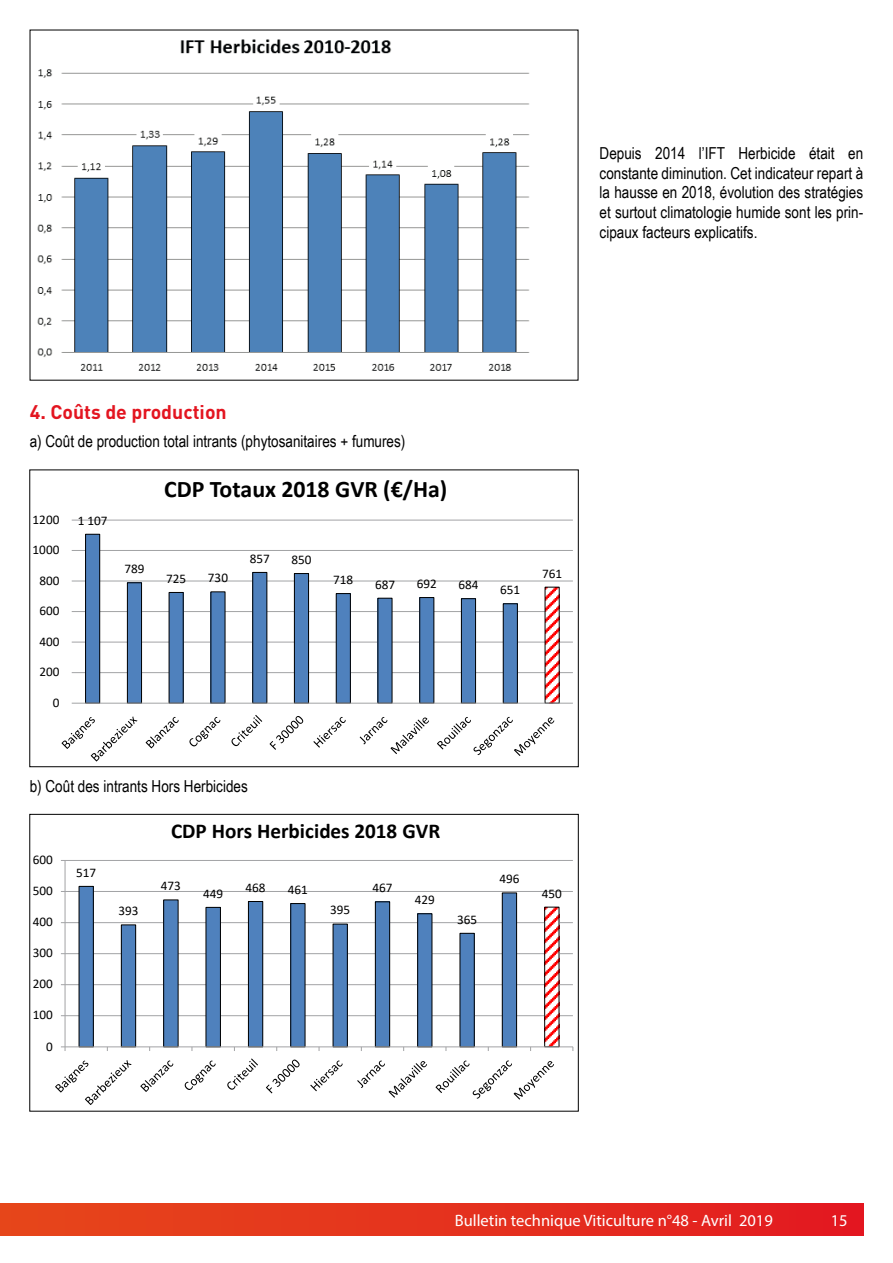
<style>
.page{position:relative;width:893px;height:1263px;background:#fff}
.page>*{position:absolute;margin:0;border:0;box-sizing:border-box;transform-origin:0 0}
.t1{font:700 23.85px "Calibri";color:#000}
.t2{font:700 21.15px "Calibri";color:#000}
.t3{font:700 19.5px "DINOT";color:#e31520}
.t4{font:16.5px/19.8px "Arial Narrow";color:#000;text-align:justify}
.t5{font:16.5px "Myriad Pro";color:#fff}
.t6{font:13.2px "Calibri";color:#000}
</style>
<div class="page">
<div style="left:0;top:1203px;width:863px;height:32px;background:linear-gradient(to right,#e6481b,#e31a21)"></div>
<img style="left:37px;top:39px;width:493px;height:332px">
<svg style="left:61px;top:519px;width:512px;height:243px"></svg>
<div style="left:30px;top:470px;width:548px;height:297px;border:1px solid #000"></div>
<svg style="left:55px;top:860px;width:519px;height:245px"></svg>
<div style="left:30px;top:814px;width:548px;height:297px;border:1px solid #000"></div>
<p class="t4" style="left:600px;top:142px;width:265px">Depuis 2014 l’IFT Herbicide était en constante diminution. Cet indicateur repart à la hausse en 2018, évolution des stratégies et surtout climatologie humide sont les prin&shy;cipaux facteurs explicatifs.</p>
<p class="t3" style="left:30px;top:399px;width:198px">4. Coûts de production</p>
<p class="t4" style="left:30px;top:431px;width:377px">a) Coût de production total intrants (phytosanitaires + fumures)</p>
<p class="t6" style="left:33px;top:508px;width:28px">1000</p>
<p class="t6" style="left:33px;top:510px;width:28px">1200</p>
<p class="t6" style="left:39px;top:539px;width:22px">800</p>
<p class="t6" style="left:33px;top:541px;width:28px">1000</p>
<p class="t6" style="left:39px;top:569px;width:22px">600</p>
<p class="t6" style="left:39px;top:571px;width:22px">800</p>
<p class="t6" style="left:39px;top:600px;width:22px">400</p>
<p class="t6" style="left:39px;top:602px;width:22px">600</p>
<p class="t6" style="left:39px;top:630px;width:22px">200</p>
<p class="t6" style="left:39px;top:632px;width:22px">400</p>
<p class="t6" style="left:53px;top:661px;width:8px">0</p>
<p class="t6" style="left:39px;top:663px;width:22px">200</p>
<p class="t6" style="left:53px;top:693px;width:8px">0</p>
<p class="t6" style="left:78px;top:511px;width:31px">1 107</p>
<p class="t6" style="left:124px;top:560px;width:22px">789</p>
<h1 class="t1" style="left:164px;top:472px;width:285px">CDP Totaux 2018 GVR (€/Ha)</h1>
<p class="t6" style="left:166px;top:569px;width:22px">725</p>
<p class="t6" style="left:208px;top:569px;width:22px">730</p>
<p class="t6" style="left:250px;top:549px;width:22px">857</p>
<p class="t6" style="left:291px;top:550px;width:22px">850</p>
<p class="t6" style="left:333px;top:570px;width:22px">718</p>
<p class="t6" style="left:375px;top:575px;width:22px">687</p>
<p class="t6" style="left:417px;top:574px;width:22px">692</p>
<p class="t6" style="left:458px;top:576px;width:22px">684</p>
<p class="t6" style="left:500px;top:581px;width:22px">651</p>
<p class="t6" style="left:542px;top:564px;width:22px">761</p>
<p class="t4" style="left:30px;top:776px;width:220px">b) Coût des intrants Hors Herbicides</p>
<p class="t6" style="left:33px;top:851px;width:22px">600</p>
<p class="t6" style="left:33px;top:882px;width:22px">500</p>
<p class="t6" style="left:33px;top:883px;width:22px">600</p>
<p class="t6" style="left:33px;top:913px;width:22px">400</p>
<p class="t6" style="left:33px;top:914px;width:22px">500</p>
<p class="t6" style="left:33px;top:944px;width:22px">300</p>
<p class="t6" style="left:33px;top:945px;width:22px">400</p>
<p class="t6" style="left:33px;top:975px;width:22px">200</p>
<p class="t6" style="left:33px;top:976px;width:22px">300</p>
<p class="t6" style="left:33px;top:1006px;width:22px">100</p>
<p class="t6" style="left:33px;top:1007px;width:22px">200</p>
<p class="t6" style="left:46px;top:1037px;width:8px">0</p>
<p class="t6" style="left:76px;top:863px;width:22px">517</p>
<p class="t6" style="left:119px;top:902px;width:22px">393</p>
<p class="t2" style="left:171px;top:816px;width:271px">CDP Hors Herbicides 2018 GVR</p>
<p class="t6" style="left:161px;top:877px;width:22px">473</p>
<p class="t6" style="left:203px;top:884px;width:22px">449</p>
<p class="t6" style="left:246px;top:878px;width:22px">468</p>
<p class="t6" style="left:288px;top:880px;width:22px">461</p>
<p class="t6" style="left:330px;top:901px;width:22px">395</p>
<p class="t6" style="left:372px;top:879px;width:22px">467</p>
<p class="t6" style="left:415px;top:890px;width:22px">429</p>
<p class="t6" style="left:457px;top:910px;width:22px">365</p>
<p class="t6" style="left:499px;top:870px;width:22px">496</p>
<p class="t6" style="left:542px;top:884px;width:22px">450</p>
<p class="t5" style="left:455px;top:1210px;width:320px">Bulletin technique Viticulture n°48 - Avril 2019</p>
<p class="t5" style="left:831px;top:1210px;width:18px">15</p>
</div>
